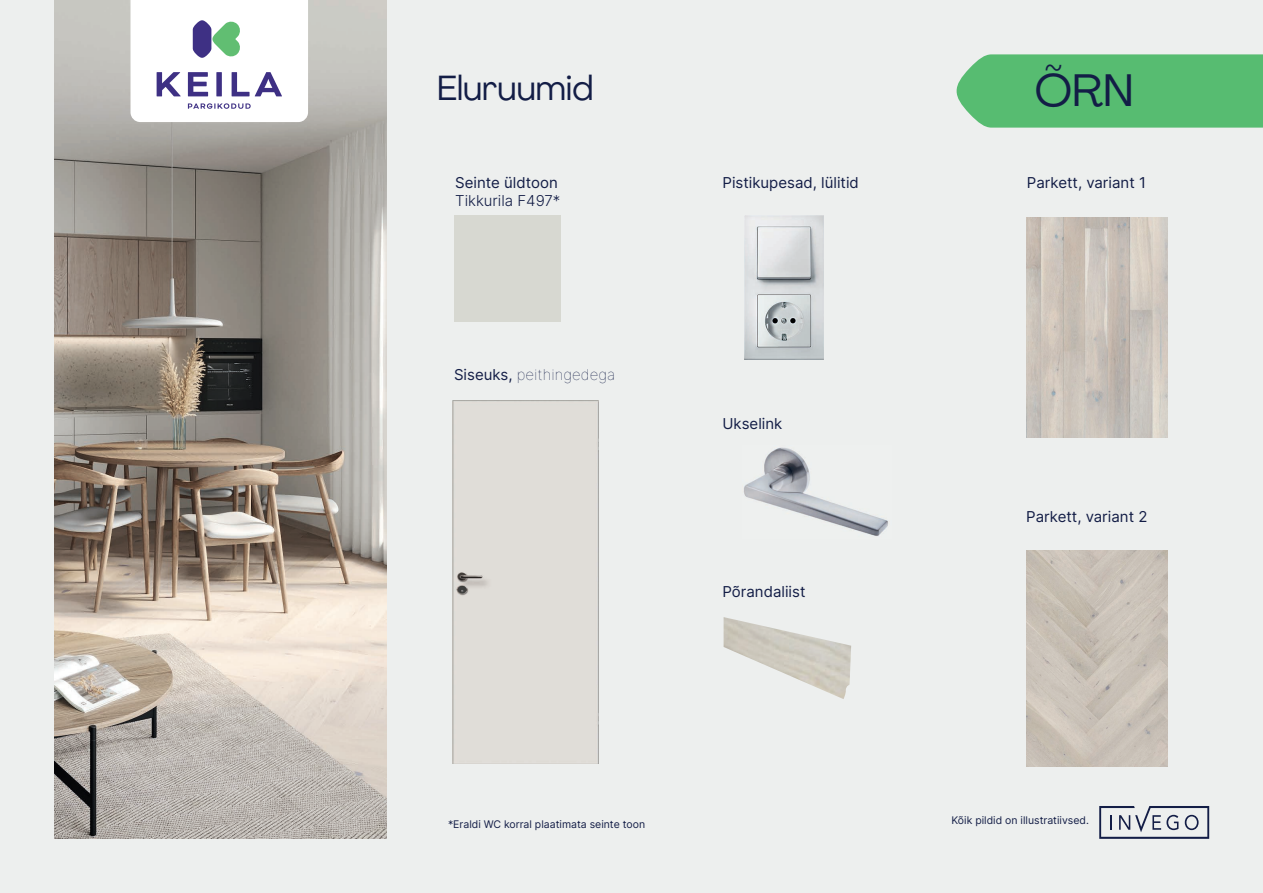
<style>
.page{position:relative;width:1263px;height:893px;background:#edefee}
.page>*{position:absolute;margin:0;border:0;box-sizing:border-box;transform-origin:0 0}
.t1{font:45px "Agrandir";color:#131d46}
.t2{font:34.5px "Agrandir";color:#131d46}
.t3{font:15px "Inter";color:#131d46}
.t4{font:100 15px "Inter";color:#131d46}
.t5{font:300 15px "Inter";color:#131d46}
.t6{font:10.5px "Inter";color:#131d46}
.s1{font-weight:400}
</style>
<div class="page">
<img style="left:54px;top:0;width:333px;height:839px">
<svg style="left:1099px;top:806px;width:110px;height:33px"></svg>
<svg style="left:131px;top:0;width:177px;height:122px;background:#e7e9ef"></svg>
<div style="left:956px;top:54px;width:307px;height:74px;background:#57bc71"></div>
<img style="left:744px;top:215px;width:80px;height:144px">
<img style="left:744px;top:447px;width:144px;height:89px">
<div style="left:454px;top:215px;width:106px;height:106px;background:#d7d8d1"></div>
<img style="left:1027px;top:550px;width:140px;height:216px">
<img style="left:1027px;top:218px;width:140px;height:220px">
<img style="left:724px;top:617px;width:127px;height:82px">
<div style="left:453px;top:400px;width:145px;height:364px;background:#e0ddd8"></div>
<h2 class="t2" style="left:437px;top:66px;width:158px">Eluruumid</h2>
<h1 class="t1" style="left:1035px;top:62px;width:100px">ÕRN</h1>
<p class="t3" style="left:455px;top:172px;width:104px">Seinte üldtoon</p>
<p class="t5" style="left:455px;top:190px;width:107px">Tikkurila F497*</p>
<p class="t4" style="left:454px;top:363px;width:163px"><span class="s1">Siseuks,</span> peithingedega</p>
<p class="t3" style="left:722px;top:172px;width:138px">Pistikupesad, lülitid</p>
<p class="t3" style="left:722px;top:412px;width:61px">Ukselink</p>
<p class="t3" style="left:722px;top:581px;width:84px">Põrandaliist</p>
<p class="t6" style="left:448px;top:817px;width:199px">*Eraldi WC korral plaatimata seinte toon</p>
<p class="t3" style="left:1027px;top:172px;width:121px">Parkett, variant 1</p>
<p class="t3" style="left:1026px;top:506px;width:123px">Parkett, variant 2</p>
<p class="t6" style="left:951px;top:812px;width:139px">Kõik pildid on illustratiivsed.</p>
</div>
